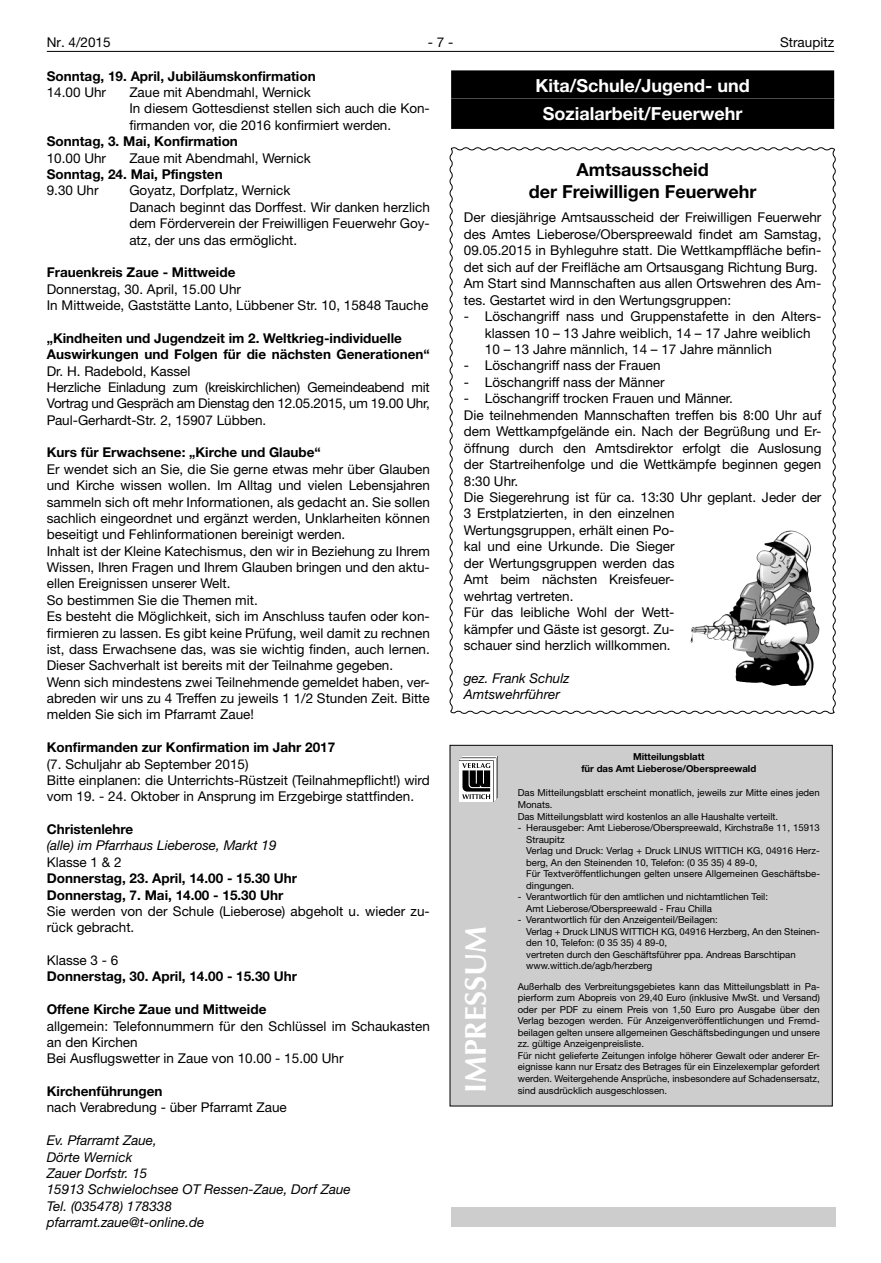
<style>
.page{position:relative;width:881px;height:1263px;background:#fff}
.page>*{position:absolute;margin:0;border:0;box-sizing:border-box;transform-origin:0 0}
.t1{font:700 30px "Optima LT";color:#fff}
.t2{font:700 18px/28.5px "Helvetica Neue LT";color:#fff;text-align:center}
.t3{font:700 18px/21.9px "Helvetica Neue LT";color:#000;text-align:center}
.t4{font:13.5px/16.4px "Helvetica Neue LT";color:#000}
.t5{font:700 13.5px/16.4px "Helvetica Neue LT";color:#000}
.t6{font:italic 13.5px/16.4px "Helvetica Neue LT";color:#000}
.t7{font:13.5px/16.4px "Helvetica Neue LT";letter-spacing:-.02em;color:#000}
.t8{font:9.6px/11.6px "Helvetica Neue LT";color:#000}
.t9{font:700 9.6px/11.6px "Helvetica Neue LT";color:#000;text-align:center}
</style>
<div class="page">
<hr style="left:47px;top:51px;width:786px;height:1px;background:#000">
<div style="left:451px;top:70px;width:382px;height:30px;background:#000"></div>
<div style="left:451px;top:99px;width:382px;height:30px;background:#000"></div>
<svg style="left:449px;top:147px;width:387px;height:567px"></svg>
<img style="left:699px;top:530px;width:89px;height:96px">
<div style="left:449px;top:745px;width:383px;height:361px;background:#cecdcd"></div>
<svg style="left:459px;top:756px;width:38px;height:46px;background:#989898"></svg>
<div style="left:451px;top:1208px;width:384px;height:19px;background:#cecdcd"></div>
<p class="t4" style="left:47px;top:34px;width:65px">Nr. 4/2015</p>
<p class="t4" style="left:427px;top:34px;width:27px">- 7 -</p>
<p class="t4" style="left:779px;top:34px;width:55px">Straupitz</p>
<p class="t5" style="left:47px;top:67px;width:270px">Sonntag, 19. April, Jubiläumskonfirmation</p>
<p class="t4" style="left:47px;top:84px;width:61px">14.00 Uhr</p>
<p class="t4" style="left:129px;top:84px;width:302px">Zaue mit Abendmahl, Wernick<br>In diesem Gottesdienst stellen sich auch die Kon&shy;firmanden vor, die 2016 konfirmiert werden.</p>
<p class="t5" style="left:47px;top:133px;width:192px">Sonntag, 3. Mai, Konfirmation</p>
<p class="t4" style="left:47px;top:149px;width:61px">10.00 Uhr</p>
<p class="t4" style="left:129px;top:149px;width:183px">Zaue mit Abendmahl, Wernick</p>
<p class="t5" style="left:47px;top:166px;width:177px">Sonntag, 24. Mai, Pfingsten</p>
<p class="t4" style="left:47px;top:182px;width:53px">9.30 Uhr</p>
<p class="t4" style="left:129px;top:182px;width:302px">Goyatz, Dorfplatz, Wernick<br>Danach beginnt das Dorffest. Wir danken herzlich dem Förderverein der Freiwilligen Feuerwehr Goy&shy;atz, der uns das ermöglicht.</p>
<p class="t5" style="left:47px;top:264px;width:190px">Frauenkreis Zaue - Mittweide</p>
<p class="t4" style="left:47px;top:280px;width:383px">Donnerstag, 30. April, 15.00 Uhr<br>In Mittweide, Gaststätte Lanto, Lübbener Str. 10, 15848 Tauche</p>
<p class="t5" style="left:47px;top:329px;width:384px">„Kindheiten und Jugendzeit im 2. Weltkrieg-individuelle<br>Auswirkungen und Folgen für die nächsten Generationen“</p>
<p class="t7" style="left:47px;top:362px;width:384px">Dr. H. Radebold, Kassel<br>Herzliche Einladung zum (kreiskirchlichen) Gemeindeabend mit Vortrag und Gespräch am Dienstag den 12.05.2015, um 19.00 Uhr, Paul-Gerhardt-Str. 2, 15907 Lübben.</p>
<p class="t5" style="left:47px;top:444px;width:275px">Kurs für Erwachsene: „Kirche und Glaube“</p>
<p class="t4" style="left:47px;top:461px;width:384px">Er wendet sich an Sie, die Sie gerne etwas mehr über Glauben und Kirche wissen wollen. Im Alltag und vielen Lebensjahren sammeln sich oft mehr Informationen, als gedacht an. Sie sollen sachlich eingeordnet und ergänzt werden, Unklarheiten können beseitigt und Fehlinformationen bereinigt werden.<br>Inhalt ist der Kleine Katechismus, den wir in Beziehung zu Ihrem Wissen, Ihren Fragen und Ihrem Glauben bringen und den aktu&shy;ellen Ereignissen unserer Welt.<br>So bestimmen Sie die Themen mit.<br>Es besteht die Möglichkeit, sich im Anschluss taufen oder kon&shy;firmieren zu lassen. Es gibt keine Prüfung, weil damit zu rechnen ist, dass Erwachsene das, was sie wichtig finden, auch lernen.<br>Dieser Sachverhalt ist bereits mit der Teilnahme gegeben.<br>Wenn sich mindestens zwei Teilnehmende gemeldet haben, ver&shy;abreden wir uns zu 4 Treffen zu jeweils 1 1/2 Stunden Zeit. Bitte melden Sie sich im Pfarramt Zaue!</p>
<p class="t5" style="left:47px;top:739px;width:290px">Konfirmanden zur Konfirmation im Jahr 2017</p>
<p class="t4" style="left:47px;top:755px;width:384px">(7. Schuljahr ab September 2015)<br>Bitte einplanen: die Unterrichts-Rüstzeit (Teilnahmepflicht!) wird vom 19. - 24. Oktober in Ansprung im Erzgebirge stattfinden.</p>
<p class="t5" style="left:47px;top:821px;width:88px">Christenlehre</p>
<p class="t6" style="left:47px;top:837px;width:231px">(alle) im Pfarrhaus Lieberose, Markt 19</p>
<p class="t4" style="left:47px;top:854px;width:76px">Klasse 1 &amp; 2</p>
<p class="t5" style="left:47px;top:870px;width:252px">Donnerstag, 23. April, 14.00 - 15.30 Uhr<br>Donnerstag, 7. Mai, 14.00 - 15.30 Uhr</p>
<p class="t4" style="left:47px;top:903px;width:384px">Sie werden von der Schule (Lieberose) abgeholt u. wieder zu&shy;rück gebracht.</p>
<p class="t4" style="left:47px;top:952px;width:73px">Klasse 3 - 6</p>
<p class="t5" style="left:47px;top:968px;width:252px">Donnerstag, 30. April, 14.00 - 15.30 Uhr</p>
<p class="t5" style="left:47px;top:1001px;width:221px">Offene Kirche Zaue und Mittweide</p>
<p class="t4" style="left:47px;top:1017px;width:384px">allgemein: Telefonnummern für den Schlüssel im Schaukasten an den Kirchen<br>Bei Ausflugswetter in Zaue von 10.00 - 15.00 Uhr</p>
<p class="t5" style="left:47px;top:1083px;width:117px">Kirchenführungen</p>
<p class="t4" style="left:47px;top:1099px;width:241px">nach Verabredung - über Pfarramt Zaue</p>
<p class="t6" style="left:47px;top:1132px;width:305px">Ev. Pfarramt Zaue,<br>Dörte Wernick<br>Zauer Dorfstr. 15<br>15913 Schwielochsee OT Ressen-Zaue, Dorf Zaue<br>Tel. (035478) 178338<br>pfarramt.zaue@t-online.de</p>
<h2 class="t2" style="left:535px;top:71px;width:216px">Kita/Schule/Jugend- und<br>Sozialarbeit/Feuerwehr</h2>
<h2 class="t3" style="left:528px;top:158px;width:229px">Amtsausscheid<br>der Freiwilligen Feuerwehr</h2>
<p class="t4" style="left:463px;top:209px;width:359px">Der diesjährige Amtsausscheid der Freiwilligen Feuerwehr des Amtes Lieberose/Oberspreewald findet am Samstag, 09.05.2015 in Byhleguhre statt. Die Wettkampffläche befin&shy;det sich auf der Freifläche am Ortsausgang Richtung Burg.<br>Am Start sind Mannschaften aus allen Ortswehren des Am&shy;tes. Gestartet wird in den Wertungsgruppen:</p>
<p class="t4" style="left:484px;top:308px;width:338px;text-indent:-21px">- Löschangriff nass und Gruppenstafette in den Alters&shy;klassen 10 – 13 Jahre weiblich, 14 – 17 Jahre weiblich<br>10 – 13 Jahre männlich, 14 – 17 Jahre männlich</p>
<p class="t4" style="left:463px;top:357px;width:198px">- Löschangriff nass der Frauen</p>
<p class="t4" style="left:463px;top:374px;width:202px">- Löschangriff nass der Männer</p>
<p class="t4" style="left:463px;top:390px;width:359px">- Löschangriff trocken Frauen und Männer.<br>Die teilnehmenden Mannschaften treffen bis 8:00 Uhr auf dem Wettkampfgelände ein. Nach der Begrüßung und Er&shy;öffnung durch den Amtsdirektor erfolgt die Auslosung der Startreihenfolge und die Wettkämpfe beginnen gegen 8:30 Uhr.<br>Die Siegerehrung ist für ca. 13:30 Uhr geplant. Jeder der 3 Erstplatzierten, in den einzelnen<br>Wertungsgruppen, erhält einen Po-<br>kal und eine Urkunde. Die Sieger<br>der Wertungsgruppen werden das<br>Amt beim nächsten Kreisfeuer-<br>wehrtag vertreten.<br>Für das leibliche Wohl der Wett-<br>kämpfer und Gäste ist gesorgt. Zu-<br>schauer sind herzlich willkommen.</p>
<p class="t6" style="left:463px;top:670px;width:107px">gez. Frank Schulz<br>Amtswehrführer</p>
<p class="t9" style="left:581px;top:751px;width:176px">Mitteilungsblatt<br>für das Amt Lieberose/Oberspreewald</p>
<p class="t8" style="left:517px;top:787px;width:303px">Das Mitteilungsblatt erscheint monatlich, jeweils zur Mitte eines jeden<br>Monats.<br>Das Mitteilungsblatt wird kostenlos an alle Haushalte verteilt.</p>
<p class="t8" style="left:526px;top:822px;width:295px;text-indent:-9px">- Herausgeber: Amt Lieberose/Oberspreewald, Kirchstraße 11, 15913<br>Straupitz<br>Verlag und Druck: Verlag + Druck LINUS WITTICH KG, 04916 Herz&shy;berg, An den Steinenden 10, Telefon: (0 35 35) 4 89-0,<br>Für Textveröffentlichungen gelten unsere Allgemeinen Geschäftsbe&shy;dingungen.</p>
<p class="t8" style="left:526px;top:891px;width:243px;text-indent:-9px">- Verantwortlich für den amtlichen und nichtamtlichen Teil:<br>Amt Lieberose/Oberspreewald - Frau Chilla</p>
<p class="t8" style="left:526px;top:914px;width:295px;text-indent:-9px">- Verantwortlich für den Anzeigenteil/Beilagen:<br>Verlag + Druck LINUS WITTICH KG, 04916 Herzberg, An den Steinen&shy;den 10, Telefon: (0 35 35) 4 89-0,<br>vertreten durch den Geschäftsführer ppa. Andreas Barschtipan www.wittich.de/agb/herzberg</p>
<p class="t8" style="left:517px;top:980px;width:303px">Außerhalb des Verbreitungsgebietes kann das Mitteilungsblatt in Pa&shy;pierform zum Abopreis von 29,40 Euro (inklusive MwSt. und Versand) oder per PDF zu einem Preis von 1,50 Euro pro Ausgabe über den Verlag bezogen werden. Für Anzeigenveröffentlichungen und Fremd&shy;beilagen gelten unsere allgemeinen Geschäftsbedingungen und unsere zz. gültige Anzeigenpreisliste.<br>Für nicht gelieferte Zeitungen infolge höherer Gewalt oder anderer Er&shy;eignisse kann nur Ersatz des Betrages für ein Einzelexemplar gefordert werden. Weitergehende Ansprüche, insbesondere auf Schadensersatz,</p>
<h1 class="t1" style="left:458px;top:1093px;width:168px;rotate:-90deg">IMPRESSUM</h1>
<p class="t8" style="left:517px;top:1084px;width:151px">sind ausdrücklich ausgeschlossen.</p>
</div>
